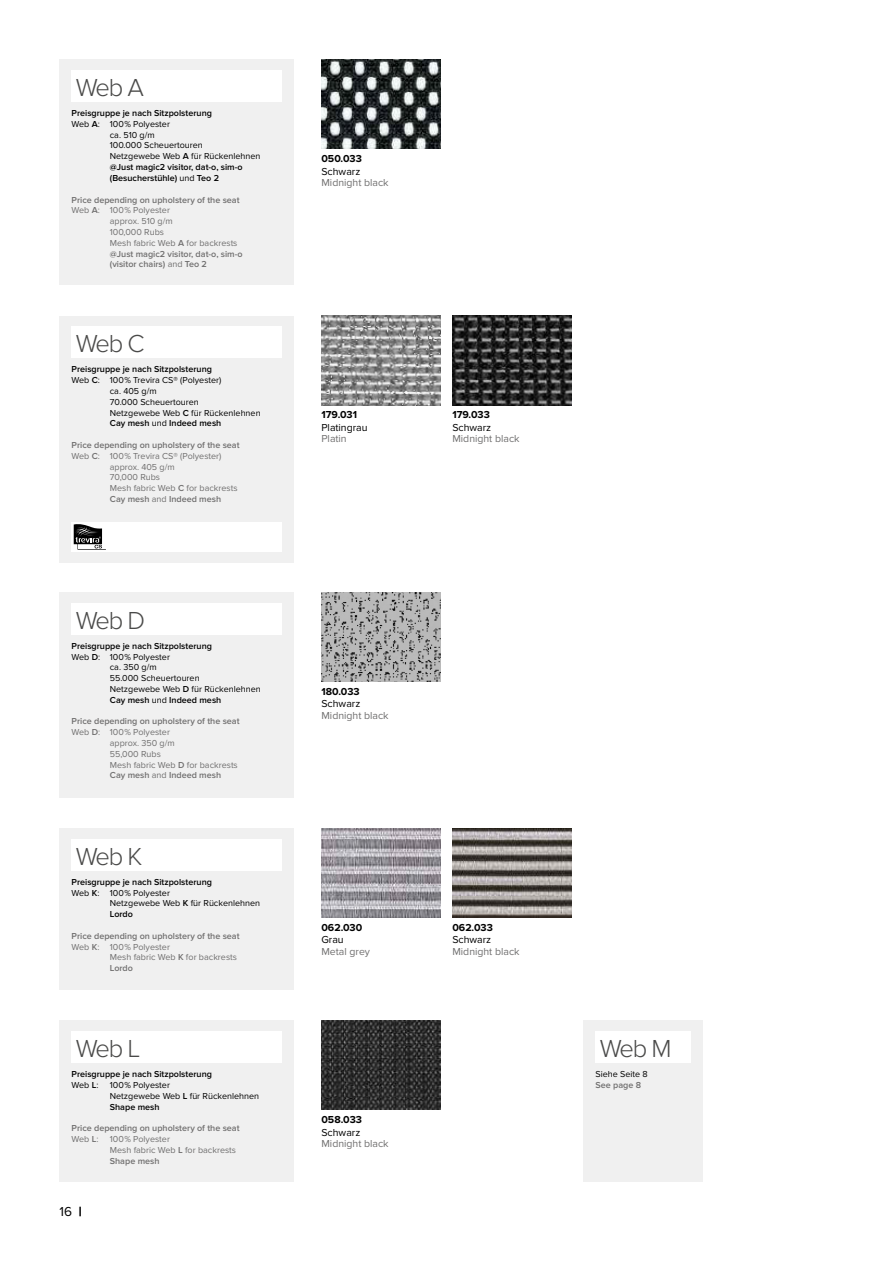
<style>
.page{position:relative;width:893px;height:1263px;background:#fff}
.page>*{position:absolute;margin:0;border:0;box-sizing:border-box;transform-origin:0 0}
.t1{font:300 25.5px "Proxima Nova";letter-spacing:-.07em;color:#4a4a49}
.t2{font:13.5px "Proxima Nova";color:#000}
.t3{font:10.5px "Proxima Nova";color:#706f6f}
.t4{font:700 10.5px "Proxima Nova";color:#000}
.t5{font:10.5px "Proxima Nova";color:#000}
.t6{font:9px/10.8px "Proxima Nova";color:#000}
.t7{font:9px/10.8px "Proxima Nova";color:#706f6f}
.t8{font:600 9px/10.8px "Proxima Nova";color:#706f6f}
.t9{font:600 9px/10.8px "Proxima Nova";color:#000}
.s1{font-weight:600}
.s2{font-weight:400}
.s3{font-weight:900}
</style>
<div class="page">
<img style="left:321px;top:60px;width:120px;height:89px">
<img style="left:321px;top:1020px;width:120px;height:90px">
<img style="left:452px;top:828px;width:119px;height:89px">
<img style="left:321px;top:828px;width:120px;height:89px">
<img style="left:321px;top:316px;width:120px;height:89px">
<img style="left:452px;top:316px;width:119px;height:89px">
<img style="left:321px;top:592px;width:120px;height:89px">
<div style="left:60px;top:60px;width:234px;height:225px;background:#f0f0f0"></div>
<div style="left:72px;top:70px;width:210px;height:32px;background:#fff"></div>
<div style="left:60px;top:1020px;width:234px;height:162px;background:#f0f0f0"></div>
<div style="left:60px;top:592px;width:234px;height:205px;background:#f0f0f0"></div>
<div style="left:72px;top:1031px;width:210px;height:32px;background:#fff"></div>
<div style="left:72px;top:603px;width:210px;height:32px;background:#fff"></div>
<div style="left:583px;top:1020px;width:119px;height:162px;background:#f0f0f0"></div>
<div style="left:60px;top:316px;width:234px;height:246px;background:#f0f0f0"></div>
<div style="left:595px;top:1031px;width:96px;height:32px;background:#fff"></div>
<div style="left:72px;top:326px;width:210px;height:32px;background:#fff"></div>
<div style="left:60px;top:828px;width:234px;height:162px;background:#f0f0f0"></div>
<div style="left:72px;top:839px;width:210px;height:32px;background:#fff"></div>
<div style="left:72px;top:522px;width:210px;height:30px;background:#fff"></div>
<svg style="left:74px;top:524px;width:32px;height:26px"></svg>
<h1 class="t1" style="left:76px;top:73px;width:70px">Web A</h1>
<p class="t9" style="left:72px;top:108px;width:142px">Preisgruppe je nach Sitzpolsterung</p>
<p class="t6" style="left:72px;top:119px;width:100px">Web <span class="s1">A</span>: 100 % Polyester</p>
<p class="t6" style="left:110px;top:129px;width:46px">ca. 510 g/m</p>
<p class="t6" style="left:110px;top:140px;width:94px">100.000 Scheuertouren</p>
<p class="t6" style="left:110px;top:151px;width:152px">Netzgewebe Web <span class="s1">A</span> für Rückenlehnen</p>
<p class="t9" style="left:110px;top:162px;width:134px">@Just magic2 visitor, dat-o, sim-o</p>
<p class="t9" style="left:110px;top:173px;width:111px">(Besucherstühle) <span class="s2">und</span> Teo 2</p>
<p class="t8" style="left:72px;top:194px;width:170px">Price depending on upholstery of the seat</p>
<p class="t7" style="left:72px;top:205px;width:100px">Web <span class="s1">A</span>: 100 % Polyester</p>
<p class="t7" style="left:110px;top:216px;width:64px">approx. 510 g/m</p>
<p class="t7" style="left:110px;top:227px;width:56px">100,000 Rubs</p>
<p class="t7" style="left:110px;top:237px;width:129px">Mesh fabric Web <span class="s1">A</span> for backrests</p>
<p class="t8" style="left:110px;top:248px;width:134px">@Just magic2 visitor, dat-o, sim-o</p>
<p class="t8" style="left:110px;top:259px;width:99px">(visitor chairs) <span class="s2">and</span> Teo 2</p>
<h1 class="t1" style="left:76px;top:329px;width:70px">Web C</h1>
<p class="t9" style="left:72px;top:364px;width:142px">Preisgruppe je nach Sitzpolsterung</p>
<p class="t6" style="left:72px;top:375px;width:151px">Web <span class="s1">C</span>: 100 % Trevira CS® (Polyester)</p>
<p class="t6" style="left:110px;top:386px;width:48px">ca. 405 g/m</p>
<p class="t6" style="left:110px;top:396px;width:91px">70.000 Scheuertouren</p>
<p class="t6" style="left:110px;top:407px;width:152px">Netzgewebe Web <span class="s1">C</span> für Rückenlehnen</p>
<p class="t9" style="left:110px;top:418px;width:113px">Cay mesh <span class="s2">und</span> Indeed mesh</p>
<p class="t8" style="left:72px;top:440px;width:170px">Price depending on upholstery of the seat</p>
<p class="t7" style="left:72px;top:450px;width:151px">Web <span class="s1">C</span>: 100 % Trevira CS® (Polyester)</p>
<p class="t7" style="left:110px;top:461px;width:66px">approx. 405 g/m</p>
<p class="t7" style="left:110px;top:472px;width:52px">70,000 Rubs</p>
<p class="t7" style="left:110px;top:483px;width:129px">Mesh fabric Web <span class="s1">C</span> for backrests</p>
<p class="t8" style="left:110px;top:494px;width:113px">Cay mesh <span class="s2">and</span> Indeed mesh</p>
<h1 class="t1" style="left:76px;top:606px;width:71px">Web D</h1>
<p class="t9" style="left:72px;top:640px;width:142px">Preisgruppe je nach Sitzpolsterung</p>
<p class="t6" style="left:72px;top:651px;width:100px">Web <span class="s1">D</span>: 100 % Polyester</p>
<p class="t6" style="left:110px;top:662px;width:48px">ca. 350 g/m</p>
<p class="t6" style="left:110px;top:673px;width:91px">55.000 Scheuertouren</p>
<p class="t6" style="left:110px;top:684px;width:153px">Netzgewebe Web <span class="s1">D</span> für Rückenlehnen</p>
<p class="t9" style="left:110px;top:694px;width:113px">Cay mesh <span class="s2">und</span> Indeed mesh</p>
<p class="t8" style="left:72px;top:716px;width:170px">Price depending on upholstery of the seat</p>
<p class="t7" style="left:72px;top:727px;width:100px">Web <span class="s1">D</span>: 100 % Polyester</p>
<p class="t7" style="left:110px;top:738px;width:66px">approx. 350 g/m</p>
<p class="t7" style="left:110px;top:748px;width:53px">55,000 Rubs</p>
<p class="t7" style="left:110px;top:759px;width:129px">Mesh fabric Web <span class="s1">D</span> for backrests</p>
<p class="t8" style="left:110px;top:770px;width:113px">Cay mesh <span class="s2">and</span> Indeed mesh</p>
<h1 class="t1" style="left:76px;top:842px;width:68px">Web K</h1>
<p class="t9" style="left:72px;top:876px;width:142px">Preisgruppe je nach Sitzpolsterung</p>
<p class="t6" style="left:72px;top:887px;width:100px">Web <span class="s1">K</span>: 100 % Polyester</p>
<p class="t6" style="left:110px;top:898px;width:152px">Netzgewebe Web <span class="s1">K</span> für Rückenlehnen</p>
<p class="t9" style="left:110px;top:909px;width:25px">Lordo</p>
<p class="t8" style="left:72px;top:930px;width:170px">Price depending on upholstery of the seat</p>
<p class="t7" style="left:72px;top:941px;width:100px">Web <span class="s1">K</span>: 100 % Polyester</p>
<p class="t7" style="left:110px;top:952px;width:129px">Mesh fabric Web <span class="s1">K</span> for backrests</p>
<p class="t8" style="left:110px;top:963px;width:25px">Lordo</p>
<h1 class="t1" style="left:76px;top:1034px;width:66px">Web L</h1>
<p class="t9" style="left:72px;top:1069px;width:142px">Preisgruppe je nach Sitzpolsterung<br><span class="s2">Web</span> L<span class="s2">:</span></p>
<p class="t6" style="left:110px;top:1080px;width:151px">100 % Polyester<br>Netzgewebe Web <span class="s1">L</span> für Rückenlehnen<br><span class="s1">Shape mesh</span></p>
<p class="t8" style="left:72px;top:1123px;width:170px">Price depending on upholstery of the seat<br><span class="s2">Web</span> L<span class="s2">:</span></p>
<p class="t7" style="left:110px;top:1134px;width:128px">100 % Polyester<br>Mesh fabric Web <span class="s1">L</span> for backrests<br><span class="s1">Shape mesh</span></p>
<h2 class="t2" style="left:60px;top:1204px;width:24px">16 <span class="s3">|</span></h2>
<p class="t4" style="left:321px;top:153px;width:42px">050.033</p>
<p class="t5" style="left:321px;top:165px;width:40px">Schwarz</p>
<p class="t3" style="left:321px;top:177px;width:69px">Midnight black</p>
<p class="t4" style="left:321px;top:409px;width:37px">179.031</p>
<p class="t5" style="left:321px;top:421px;width:48px">Platingrau</p>
<p class="t3" style="left:321px;top:433px;width:27px">Platin</p>
<p class="t4" style="left:321px;top:685px;width:40px">180.033</p>
<p class="t5" style="left:321px;top:698px;width:40px">Schwarz</p>
<p class="t3" style="left:321px;top:709px;width:69px">Midnight black</p>
<p class="t4" style="left:321px;top:921px;width:42px">062.030</p>
<p class="t5" style="left:321px;top:934px;width:24px">Grau</p>
<p class="t3" style="left:321px;top:945px;width:50px">Metal grey</p>
<p class="t4" style="left:321px;top:1114px;width:42px">058.033</p>
<p class="t5" style="left:321px;top:1126px;width:40px">Schwarz</p>
<p class="t3" style="left:321px;top:1137px;width:69px">Midnight black</p>
<p class="t4" style="left:452px;top:409px;width:39px">179.033</p>
<p class="t5" style="left:452px;top:421px;width:40px">Schwarz</p>
<p class="t3" style="left:452px;top:433px;width:69px">Midnight black</p>
<p class="t4" style="left:452px;top:921px;width:42px">062.033</p>
<p class="t5" style="left:452px;top:934px;width:40px">Schwarz</p>
<p class="t3" style="left:452px;top:945px;width:69px">Midnight black</p>
<h1 class="t1" style="left:600px;top:1034px;width:73px">Web M</h1>
<p class="t6" style="left:595px;top:1069px;width:54px">Siehe Seite 8</p>
<p class="t8" style="left:595px;top:1080px;width:47px">See page 8</p>
</div>
